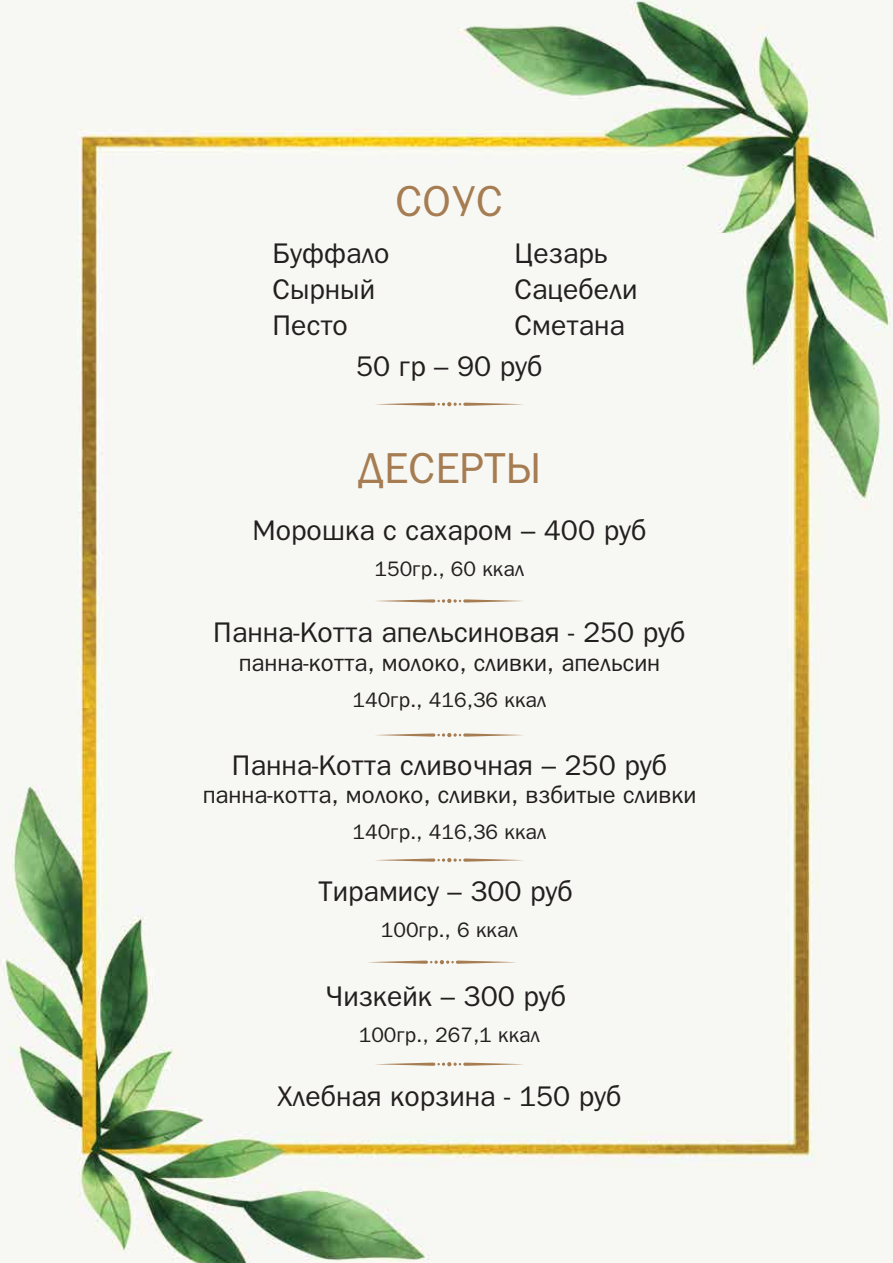
<style>
.page{position:relative;width:893px;height:1263px;background:#fff}
.page>*{position:absolute;margin:0;border:0;box-sizing:border-box;transform-origin:0 0}
.t1{font:43.5px "Bloknot";color:#a67c52}
.t2{font:28.5px/36px "Bloknot";color:#231f20}
.t3{font:24px "Bloknot";color:#231f20}
.t4{font:21px "Bloknot";color:#231f20}
</style>
<div class="page">
<img style="left:0;top:0;width:893px;height:1263px">
<svg style="left:374px;top:402px;width:150px;height:4px"></svg>
<svg style="left:374px;top:733px;width:150px;height:4px"></svg>
<svg style="left:374px;top:599px;width:150px;height:4px"></svg>
<svg style="left:374px;top:858px;width:150px;height:4px"></svg>
<svg style="left:374px;top:1062px;width:150px;height:4px"></svg>
<svg style="left:367px;top:960px;width:150px;height:4px"></svg>
<h1 class="t1" style="left:395px;top:178px;width:109px">СОУС</h1>
<p class="t2" style="left:272px;top:239px;width:119px">Буффало<br>Сырный<br>Песто</p>
<p class="t2" style="left:515px;top:239px;width:124px">Цезарь<br>Сацебели<br>Сметана</p>
<p class="t2" style="left:356px;top:352px;width:188px">50 гр – 90 руб</p>
<h1 class="t1" style="left:357px;top:445px;width:186px">ДЕСЕРТЫ</h1>
<p class="t2" style="left:252px;top:517px;width:396px">Морошка с сахаром – 400 руб</p>
<p class="t4" style="left:374px;top:558px;width:151px">150гр., 60 ккал</p>
<p class="t2" style="left:213px;top:619px;width:474px">Панна-Котта апельсиновая - 250 руб</p>
<p class="t3" style="left:239px;top:650px;width:423px">панна-котта, молоко, сливки, апельсин</p>
<p class="t4" style="left:352px;top:689px;width:195px">140гр., 416,36 ккал</p>
<p class="t2" style="left:232px;top:751px;width:437px">Панна-Котта сливочная – 250 руб</p>
<p class="t3" style="left:203px;top:782px;width:495px">панна-котта, молоко, сливки, взбитые сливки</p>
<p class="t4" style="left:352px;top:821px;width:195px">140гр., 416,36 ккал</p>
<p class="t2" style="left:319px;top:878px;width:256px">Тирамису – 300 руб</p>
<p class="t4" style="left:381px;top:919px;width:139px">100гр., 6 ккал</p>
<p class="t2" style="left:325px;top:983px;width:242px">Чизкейк – 300 руб</p>
<p class="t4" style="left:359px;top:1024px;width:183px">100гр., 267,1 ккал</p>
<p class="t2" style="left:277px;top:1083px;width:346px">Хлебная корзина - 150 руб</p>
</div>
